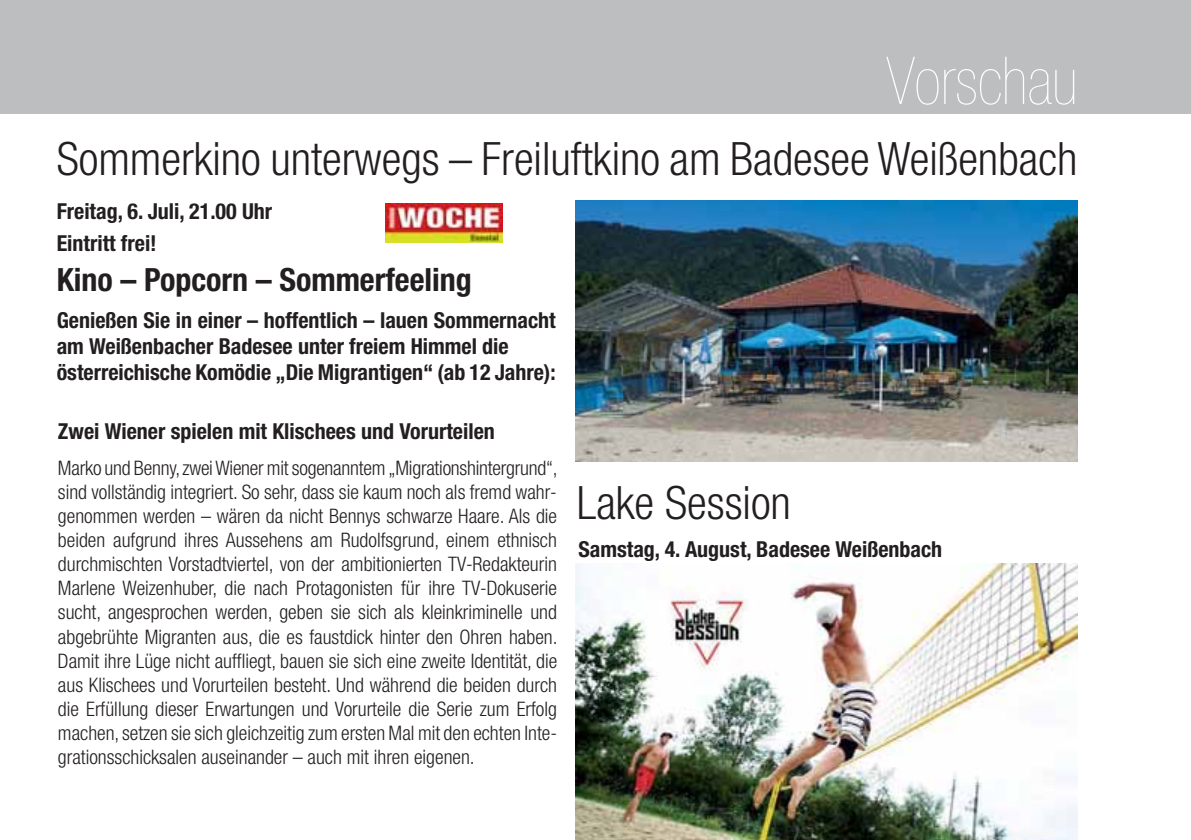
<style>
.page{position:relative;width:1191px;height:840px;background:#fff}
.page>*{position:absolute;margin:0;border:0;box-sizing:border-box;transform-origin:0 0}
.t1{font:900 condensed 66px "Helvetica Neue";color:#fff}
.t2{font:300 condensed 46px "Helvetica Neue";color:#231f20}
.t3{font:700 condensed 32px "Helvetica Neue";color:#231f20}
.t4{font:700 condensed 22px/26.4px "Helvetica Neue";color:#231f20}
.t5{font:300 condensed 20px/24px "Helvetica Neue";color:#231f20;text-align:justify}
</style>
<div class="page">
<div style="left:0;top:0;width:1191px;height:113px;background:#bcbec0"></div>
<img style="left:576px;top:200px;width:501px;height:260px">
<img style="left:576px;top:563px;width:501px;height:276px">
<img style="left:386px;top:203px;width:117px;height:39px">
<h1 class="t1" style="left:886px;top:57px;width:193px">Vorschau</h1>
<h2 class="t2" style="left:57px;top:142px;width:1022px">Sommerkino unterwegs – Freiluftkino am Badesee Weißenbach</h2>
<p class="t4" style="left:57px;top:197px;width:217px;line-height:32px">Freitag, 6. Juli, 21.00 Uhr<br>Eintritt frei!</p>
<h3 class="t3" style="left:57px;top:267px;width:416px">Kino – Popcorn – Sommerfeeling</h3>
<p class="t4" style="left:57px;top:308px;width:500px">Genießen Sie in einer – hoffentlich – lauen Sommernacht am Weißenbacher Badesee unter freiem Himmel die österreichische Komödie „Die Migrantigen“ (ab 12 Jahre):</p>
<p class="t4" style="left:58px;top:419px;width:438px">Zwei Wiener spielen mit Klischees und Vorurteilen</p>
<p class="t5" style="left:58px;top:457px;width:501px">Marko und Benny, zwei Wiener mit sogenanntem „Migrationshintergrund“, sind vollständig integriert. So sehr, dass sie kaum noch als fremd wahr&shy;genommen werden – wären da nicht Bennys schwarze Haare. Als die beiden aufgrund ihres Aussehens am Rudolfsgrund, einem ethnisch durchmischten Vorstadtviertel, von der ambitionierten TV-Redakteurin Marlene Weizenhuber, die nach Protagonisten für ihre TV-Dokuserie sucht, angesprochen werden, geben sie sich als kleinkriminelle und abgebrühte Migranten aus, die es faustdick hinter den Ohren haben.<br>Damit ihre Lüge nicht auffliegt, bauen sie sich eine zweite Identität, die aus Klischees und Vorurteilen besteht. Und während die beiden durch die Erfüllung dieser Erwartungen und Vorurteile die Serie zum Erfolg machen, setzen sie sich gleichzeitig zum ersten Mal mit den echten Inte&shy;grationsschicksalen auseinander – auch mit ihren eigenen.</p>
<h2 class="t2" style="left:577px;top:486px;width:216px">Lake Session</h2>
<p class="t4" style="left:578px;top:537px;width:365px">Samstag, 4. August, Badesee Weißenbach</p>
</div>
